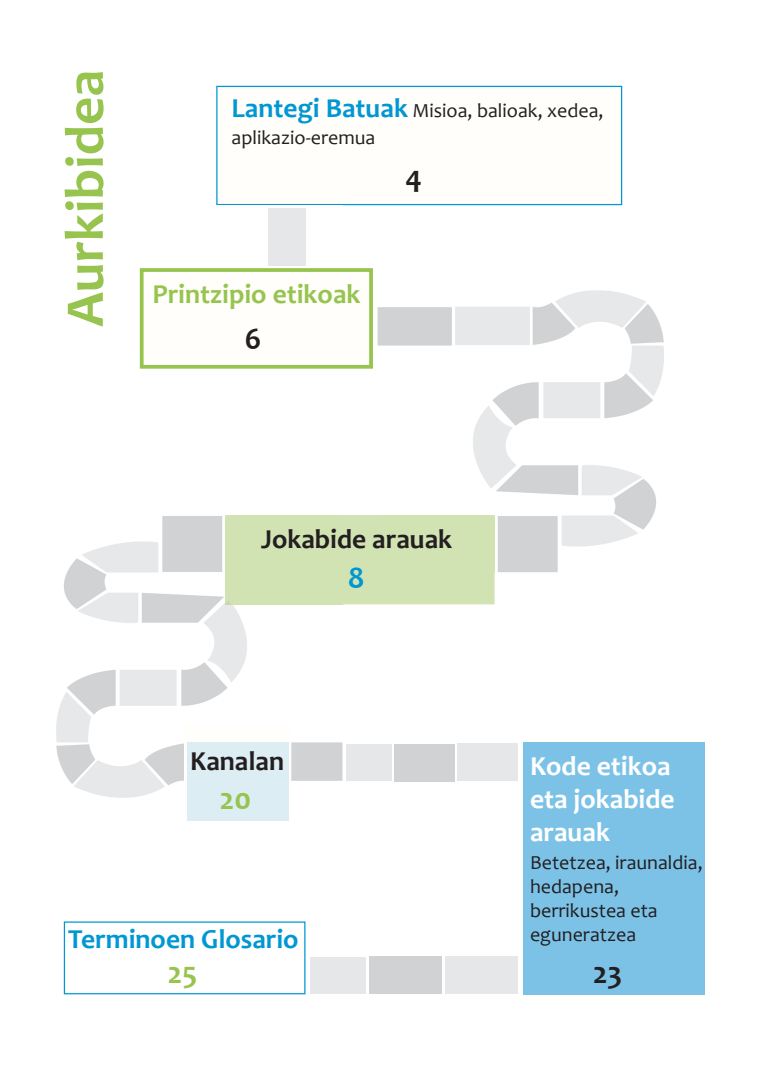
<style>
.page{position:relative;width:780px;height:1088px;background:#fff}
.page>*{position:absolute;margin:0;border:0;box-sizing:border-box;transform-origin:0 0}
.t1{font:700 55px "Candara";color:#96c44f}
.t2{font:700 31.25px "Candara";color:#96c44f}
.t3{font:700 31.25px "Candara";color:#231f20}
.t4{font:700 31.25px "Candara";color:#0097d3}
.t5{font:700 27.5px/33px "Candara";color:#fff}
.t6{font:700 27.5px "Candara";color:#231f20}
.t7{font:700 27.5px "Candara";color:#0097d3}
.t8{font:700 27.5px "Candara";color:#96c44f}
.t9{font:20px/24px "Candara";color:#231f20}
.s1{font-weight:700;font-size:27.5px;color:#0097d3}
</style>
<div class="page">
<img style="left:56px;top:516px;width:286px;height:282px">
<div style="left:268px;top:205px;width:38px;height:60px;background:#e6e7e9"></div>
<div style="left:216px;top:86px;width:406px;height:119px;background:#fffefa;border:1px solid #0097d3"></div>
<img style="left:377px;top:290px;width:286px;height:282px">
<div style="left:226px;top:515px;width:268px;height:89px;background:#d2e3b3"></div>
<div style="left:226px;top:516px;width:116px;height:88px;background:#d2e3b3"></div>
<div style="left:377px;top:515px;width:117px;height:57px;background:#d2e3b3"></div>
<div style="left:445px;top:956px;width:73px;height:37px;background:#e6e7e9"></div>
<div style="left:310px;top:957px;width:55px;height:36px;background:#e6e7e9"></div>
<div style="left:369px;top:956px;width:73px;height:38px;background:#d1d2d4"></div>
<div style="left:64px;top:921px;width:241px;height:73px;border:1px solid #0097d3"></div>
<hr style="left:210px;top:205px;width:132px;height:3px;background:#fffefd">
<div style="left:140px;top:268px;width:233px;height:101px;background:#fffefa;border:4px solid #96c44f"></div>
<div style="left:184px;top:726px;width:107px;height:95px;background:#fffefa"></div>
<div style="left:187px;top:742px;width:101px;height:79px;background:#ddedf4"></div>
<div style="left:457px;top:743px;width:61px;height:38px;background:#e6e7e9"></div>
<div style="left:345px;top:744px;width:46px;height:37px;background:#e6e7e9"></div>
<div style="left:394px;top:744px;width:61px;height:37px;background:#d1d2d4"></div>
<div style="left:522px;top:742px;width:182px;height:253px;background:#7cc2e7"></div>
<h1 class="t1" style="left:50px;top:327px;width:258px;rotate:-90deg">Aurkibidea</h1>
<p class="t9" style="left:231px;top:97px;width:373px;line-height:27px"><span class="s1">Lantegi Batuak</span> Misioa, balioak, xedea, aplikazio-eremua</p>
<h2 class="t3" style="left:405px;top:158px;width:18px">4</h2>
<h3 class="t8" style="left:152px;top:277px;width:210px">Printzipio etikoak</h3>
<h2 class="t3" style="left:245px;top:320px;width:18px">6</h2>
<h3 class="t6" style="left:261px;top:522px;width:193px">Jokabide arauak</h3>
<h2 class="t4" style="left:347px;top:558px;width:18px">8</h2>
<h3 class="t6" style="left:190px;top:744px;width:96px">Kanalan</h3>
<h2 class="t2" style="left:219px;top:779px;width:33px">20</h2>
<h3 class="t7" style="left:68px;top:922px;width:232px">Terminoen Glosario</h3>
<h2 class="t2" style="left:167px;top:953px;width:31px">25</h2>
<h3 class="t5" style="left:530px;top:749px;width:146px">Kode etikoa eta jokabide arauak</h3>
<p class="t9" style="left:530px;top:850px;width:174px">Betetzea, iraunaldia, hedapena, berrikustea eta eguneratzea</p>
<h2 class="t3" style="left:592px;top:953px;width:31px">23</h2>
</div>
